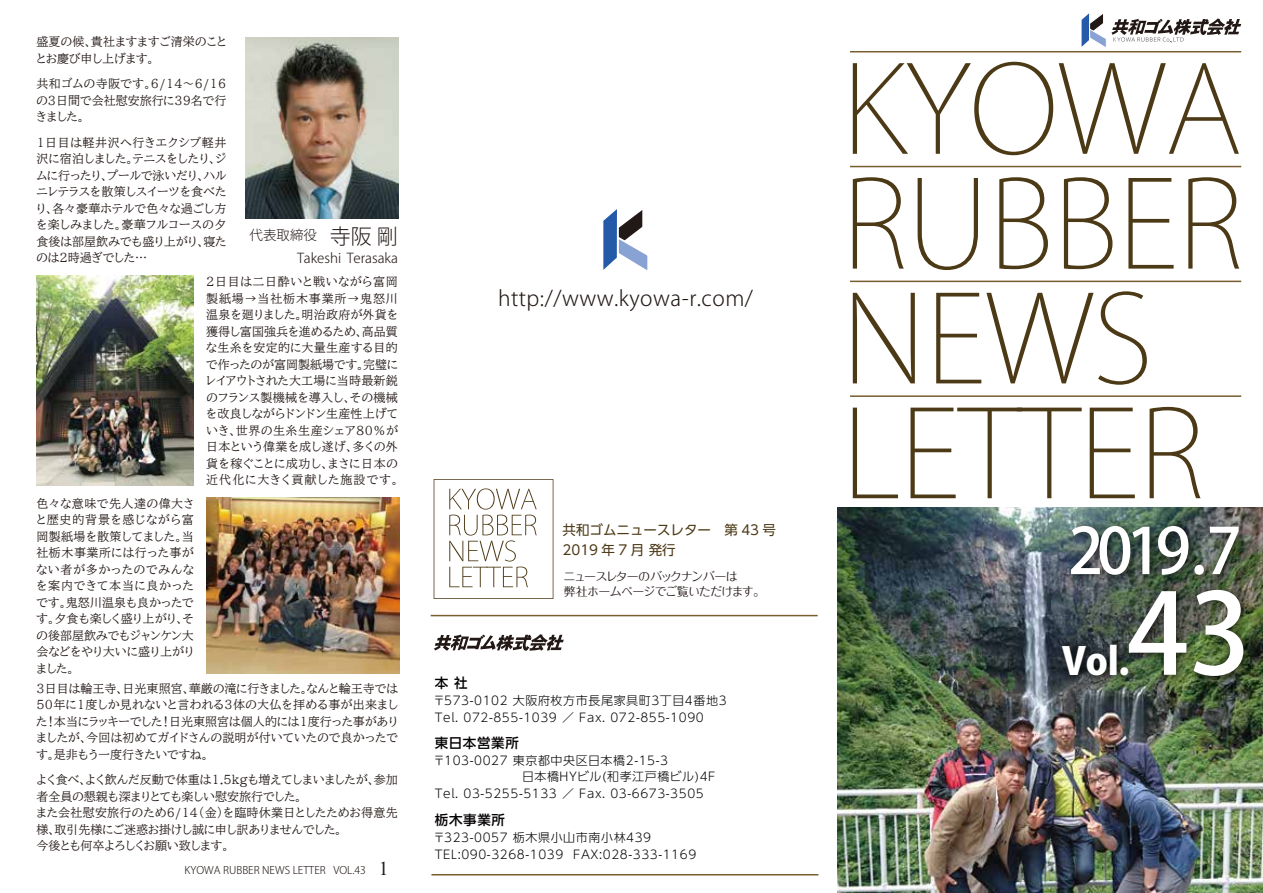
<style>
.page{position:relative;width:1263px;height:893px;background:#fff}
.page>*{position:absolute;margin:0;border:0;box-sizing:border-box;transform-origin:0 0}
.t1{font:500 111px "Koz Go Pr 6 N";color:#fff}
.t2{font:500 63px "Koz Go Pr 6 N";color:#fff}
.t3{font:800 37.5px "Koz Go Pr 6 N";color:#fff}
.t4{font:300 21px "Koz Go Pr 6 N";letter-spacing:.025em;color:#221815}
.t5{font:13.5px/19.5px "UD Shin Go Pro";color:#4c3915}
.t6{font:300 13.5px/22.6px "Koz Go Pr 6 N";color:#221815;text-align:right}
.t7{font:500 13.5px "UD Shin Go Pro";letter-spacing:.05em;color:#040000}
.t8{font:500 12px/16.5px "TBUD Min Std";letter-spacing:-.03em;color:#221815;text-align:justify}
.t9{font:500 12px/16.5px "TBUD Min Std";letter-spacing:-.005em;color:#221815}
.t10{font:300 12px/16.5px "UD Shin Go Pro";letter-spacing:.05em;color:#040000}
.t11{font:12px/15px "Maru Fo Pro";letter-spacing:-.075em;color:#221815}
.t12{font:500 12px/16.5px "TBUD Min Std";letter-spacing:-.065em;color:#221815}
.t13{font:300 10.5px "Koz Go Pr 6 N";color:#221815}
.s1{font-size:21px}
.s2{font-family:"Times New Roman";font-weight:400;font-size:19.5px}
</style>
<div class="page">
<img style="left:838px;top:507px;width:425px;height:386px">
<svg style="left:1081px;top:13px;width:160px;height:34px"></svg>
<hr style="left:850px;top:51px;width:391px;height:1px;background:#775d2f">
<hr style="left:850px;top:166px;width:391px;height:1px;background:#775d2f">
<hr style="left:850px;top:281px;width:391px;height:1px;background:#775d2f">
<hr style="left:850px;top:395px;width:391px;height:2px;background:#775d2f">
<svg style="left:853px;top:293px;width:62px;height:90px"></svg>
<svg style="left:936px;top:291px;width:211px;height:94px"></svg>
<svg style="left:853px;top:408px;width:45px;height:90px"></svg>
<svg style="left:910px;top:408px;width:172px;height:90px"></svg>
<svg style="left:1090px;top:408px;width:45px;height:90px"></svg>
<svg style="left:1149px;top:407px;width:51px;height:91px"></svg>
<svg style="left:853px;top:62px;width:200px;height:93px"></svg>
<svg style="left:1059px;top:63px;width:180px;height:91px"></svg>
<svg style="left:853px;top:177px;width:51px;height:92px"></svg>
<svg style="left:918px;top:178px;width:60px;height:92px"></svg>
<svg style="left:999px;top:177px;width:49px;height:92px"></svg>
<svg style="left:1064px;top:177px;width:48px;height:92px"></svg>
<svg style="left:1128px;top:178px;width:45px;height:91px"></svg>
<svg style="left:1188px;top:177px;width:51px;height:92px"></svg>
<img style="left:245px;top:37px;width:153px;height:181px">
<svg style="left:603px;top:209px;width:45px;height:61px"></svg>
<hr style="left:431px;top:615px;width:387px;height:1px;background:#775d2f">
<svg style="left:434px;top:479px;width:119px;height:120px"></svg>
<svg style="left:434px;top:634px;width:130px;height:17px"></svg>
<hr style="left:431px;top:874px;width:387px;height:1px;background:#775d2f">
<img style="left:1057px;top:507px;width:200px;height:107px">
<img style="left:1116px;top:566px;width:147px;height:166px">
<img style="left:1051px;top:630px;width:93px;height:77px">
<img style="left:36px;top:276px;width:158px;height:210px">
<img style="left:206px;top:497px;width:193px;height:176px">
<p class="t12" style="left:35px;top:33px;width:194px">盛夏の候、貴社ますますご清栄のこととお慶び申し上げます。</p>
<p class="t8" style="left:36px;top:75px;width:192px">共和ゴムの寺阪です。6/14～6/16の3日間で会社慰安旅行に39名で行きました。</p>
<p class="t8" style="left:35px;top:134px;width:193px">1日目は軽井沢へ行きエクシブ軽井沢に宿泊しました。テニスをしたり、ジムに行ったり、プールで泳いだり、ハルニレテラスを散策しスイーツを食べたり、各々豪華ホテルで色々な過ごし方を楽しみました。豪華フルコースの夕食後は部屋飲みでも盛り上がり、寝たのは2時過ぎでした…</p>
<p class="t9" style="left:205px;top:273px;width:200px">2日目は二日酔いと戦いながら富岡製紙場→当社栃木事業所→鬼怒川温泉を廻りました。明治政府が外貨を獲得し富国強兵を進めるため、高品質な生糸を安定的に大量生産する目的で作ったのが富岡製紙場です。完璧にレイアウトされた大工場に当時最新鋭のフランス製機械を導入し、その機械を改良しながらドンドン生産性上げていき、世界の生糸生産シェア80％が日本という偉業を成し遂げ、多くの外貨を稼ぐことに成功し、まさに日本の近代化に大きく貢献した施設です。</p>
<p class="t6" style="left:250px;top:224px;width:150px">代表取締役 <span class="s1">寺阪 剛<br></span>Takeshi Terasaka</p>
<p class="t8" style="left:35px;top:494px;width:161px">色々な意味で先人達の偉大さと歴史的背景を感じながら富岡製紙場を散策してました。当社栃木事業所には行った事がない者が多かったのでみんなを案内できて本当に良かったです。鬼怒川温泉も良かったです。夕食も楽しく盛り上がり、その後部屋飲みでもジャンケン大会などをやり大いに盛り上がりました。</p>
<p class="t8" style="left:36px;top:679px;width:365px">3日目は輪王寺、日光東照宮、華厳の滝に行きました。なんと輪王寺では50年に1度しか見れないと言われる3体の大仏を拝める事が出来ました！本当にラッキーでした！日光東照宮は個人的には1度行った事がありましたが、今回は初めてガイドさんの説明が付いていたので良かったです。是非もう一度行きたいですね。</p>
<p class="t8" style="left:35px;top:771px;width:364px;text-align:left">よく食べ、よく飲んだ反動で体重は1.5kgも増えてしまいましたが、参加者全員の懇親も深まりとても楽しい慰安旅行でした。<br>また会社慰安旅行のため6/14（金）を臨時休業日としたためお得意先様、取引先様にご迷惑お掛けし誠に申し訳ありませんでした。<br>今後とも何卒よろしくお願い致します。</p>
<p class="t13" style="left:185px;top:864px;width:205px">KYOWA RUBBER NEWS LETTER VOL.43 <span class="s2">1</span></p>
<h3 class="t4" style="left:498px;top:286px;width:257px">http://www.kyowa-r.com/</h3>
<p class="t5" style="left:562px;top:520px;width:215px">共和ゴムニュースレター　第 43 号<br>2019 年 7 月 発行</p>
<p class="t7" style="left:435px;top:672px;width:34px">本 社</p>
<p class="t11" style="left:563px;top:567px;width:203px">ニュースレターのバックナンバーは<br>弊社ホームページでご覧いただけます。</p>
<p class="t10" style="left:433px;top:692px;width:295px">〒573-0102 大阪府枚方市長尾家具町3丁目4番地3<br>Tel. 072-855-1039 ／ Fax. 072-855-1090</p>
<p class="t7" style="left:435px;top:732px;width:86px">東日本営業所</p>
<p class="t10" style="left:433px;top:752px;width:236px">〒103-0027 東京都中央区日本橋2-15-3</p>
<p class="t10" style="left:522px;top:768px;width:195px">日本橋HYビル(和孝江戸橋ビル)4F</p>
<p class="t10" style="left:435px;top:785px;width:270px">Tel. 03-5255-5133 ／ Fax. 03-6673-3505</p>
<p class="t7" style="left:435px;top:809px;width:72px">栃木事業所</p>
<p class="t10" style="left:433px;top:829px;width:264px">〒323-0057 栃木県小山市南小林439<br>TEL:090-3268-1039 FAX:028-333-1169</p>
<h2 class="t2" style="left:1068px;top:515px;width:175px">2019.7</h2>
<h1 class="t1" style="left:1126px;top:571px;width:126px">43</h1>
<h3 class="t3" style="left:1062px;top:640px;width:69px">Vol.</h3>
</div>
